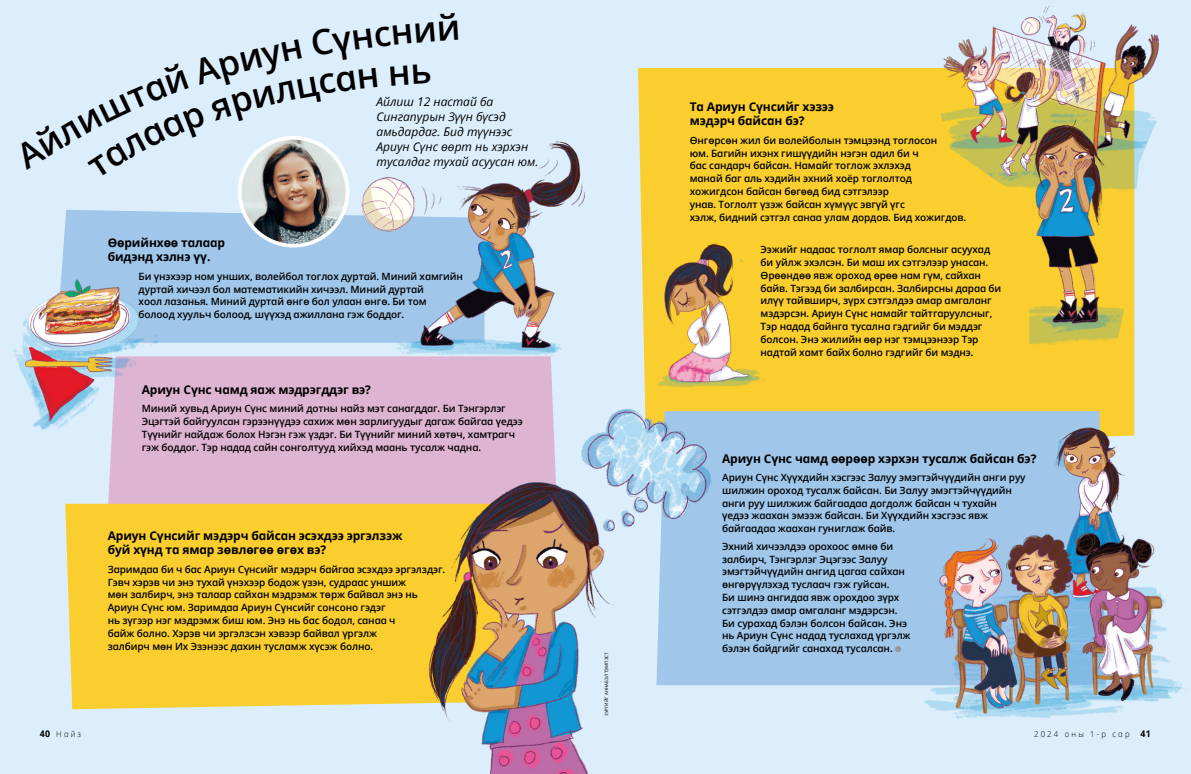
<style>
.page{position:relative;width:1191px;height:774px;background:#dceefb}
.page>*{position:absolute;margin:0;border:0;box-sizing:border-box;transform-origin:0 0}
.t1{font:700 12px/14.5px "Dots Solidlds Lat";letter-spacing:-.01em;color:#000}
.p1_kicker{font:italic 12px/15px "Dots Solidlds Lat";color:#000}
.p2_first{font:600 10px/12.8px "Dots Solidlds Lat";letter-spacing:-.01em;color:#000}
.t2{font:300 8.2px "Dots Solidlds Lat";letter-spacing:.28em;color:#000;scale:.95 1}
.p1_figure_image_credit_first{font:4.5px "Dots Solidlds Lat";color:#000}
.s1{color:#969798}
.s2{font-weight:700;font-size:9.2px}
</style>
<div class="page">
<div style="left:108px;top:356px;width:444px;height:148px;background:#deb4d3"></div>
<div style="left:65px;top:504px;width:352px;height:205px;background:#f9ce2e"></div>
<div style="left:638px;top:68px;width:496px;height:343px;background:#f9ce2e"></div>
<div style="left:718px;top:411px;width:178px;height:274px;background:#a0c6ea"></div>
<div style="left:62px;top:210px;width:294px;height:133px;background:#a0c6ea"></div>
<img style="left:12px;top:268px;width:145px;height:179px">
<img style="left:356px;top:141px;width:229px;height:229px">
<img style="left:417px;top:383px;width:301px;height:391px">
<img style="left:642px;top:238px;width:150px;height:157px">
<img style="left:918px;top:5px;width:242px;height:348px">
<img style="left:896px;top:392px;width:286px;height:327px">
<img style="left:240px;top:138px;width:107px;height:108px;border-radius:54px">
<div style="left:238px;top:136px;width:111px;height:111px;border:4px solid #fff;border-radius:50%"></div>
<svg style="left:239px;top:136px;width:219px;height:42px"></svg>
<p class="p1_kicker" style="left:376px;top:94px;width:163px">Айлиш 12 настай ба<br>Сингапурын Зүүн бүсэд амьдардаг. Бид түүнээс<br>Ариун Сүнс өөрт нь хэрхэн тусалдаг тухай асуусан юм.</p>
<p class="t1" style="left:108px;top:235px;width:119px">Өөрийнхөө талаар бидэнд хэлнэ үү.</p>
<p class="p2_first" style="left:139px;top:270px;width:326px">Би үнэхээр ном унших, волейбол тоглох дуртай. Миний хамгийн дуртай хичээл бол математикийн хичээл. Миний дуртай<br>хоол лазанья. Миний дуртай өнгө бол улаан өнгө. Би том болоод хуульч болоод, шүүхэд ажиллана гэж боддог.</p>
<p class="t1" style="left:142px;top:382px;width:231px">Ариун Сүнс чамд яаж мэдрэгддэг вэ?</p>
<p class="p2_first" style="left:142px;top:402px;width:382px">Миний хувьд Ариун Сүнс миний дотны найз мэт санагддаг. Би Тэнгэрлэг Эцэгтэй байгуулсан гэрээнүүдээ сахиж мөн зарлигуудыг дагаж байгаа үедээ Түүнийг найдаж болох Нэгэн гэж үздэг. Би Түүнийг миний хөтөч, хамтрагч гэж боддог. Тэр надад сайн сонголтууд хийхэд маань тусалж чадна.</p>
<p class="t1" style="left:108px;top:528px;width:296px">Ариун Сүнсийг мэдэрч байсан эсэхдээ эргэлзэж буй хүнд та ямар зөвлөгөө өгөх вэ?</p>
<p class="p2_first" style="left:108px;top:563px;width:339px">Заримдаа би ч бас Ариун Сүнсийг мэдэрч байгаа эсэхдээ эргэлздэг.<br>Гэвч хэрэв чи энэ тухай үнэхээр бодож үзэн, судраас уншиж<br>мөн залбирч, энэ талаар сайхан мэдрэмж төрж байвал энэ нь Ариун Сүнс юм. Заримдаа Ариун Сүнсийг сонсоно гэдэг<br>нь зүгээр нэг мэдрэмж биш юм. Энэ нь бас бодол, санаа ч<br>байж болно. Хэрэв чи эргэлзсэн хэвээр байвал үргэлж<br>залбирч мөн Их Эзэнээс дахин тусламж хүсэж болно.</p>
<p class="p1_figure_image_credit_first" style="left:603px;top:716px;width:65px;rotate:-90deg">ЗУРГИЙГ АННАБЭЛ ТЭМПЭСТ</p>
<p class="t1" style="left:690px;top:99px;width:146px">Та Ариун Сүнсийг хэзээ мэдэрч байсан бэ?</p>
<p class="p2_first" style="left:690px;top:134px;width:278px">Өнгөрсөн жил би волейболын тэмцээнд тоглосон<br>юм. Багийн ихэнх гишүүдийн нэгэн адил би ч<br>бас сандарч байсан. Намайг тоглож эхлэхэд<br>манай баг аль хэдийн эхний хоёр тоглолтод хожигдсон байсан бөгөөд бид сэтгэлээр<br>унав. Тоглолт үзэж байсан хүмүүс эвгүй үгс<br>хэлж, бидний сэтгэл санаа улам дордов. Бид хожигдов.</p>
<p class="p2_first" style="left:760px;top:243px;width:242px">Ээжийг надаас тоглолт ямар болсныг асуухад би уйлж эхэлсэн. Би маш их сэтгэлээр унасан.<br>Өрөөндөө явж ороход өрөө нам гүм, сайхан байв. Тэгээд би залбирсан. Залбирсны дараа би илүү тайвширч, зүрх сэтгэлдээ амар амгаланг мэдэрсэн. Ариун Сүнс намайг тайтгаруулсныг, Тэр надад байнга тусална гэдгийг би мэддэг болсон. Энэ жилийн өөр нэг тэмцээнээр Тэр надтай хамт байх болно гэдгийг би мэднэ.</p>
<p class="t1" style="left:722px;top:451px;width:316px">Ариун Сүнс чамд өөрөөр хэрхэн тусалж байсан бэ?</p>
<p class="p2_first" style="left:722px;top:471px;width:305px">Ариун Сүнс Хүүхдийн хэсгээс Залуу эмэгтэйчүүдийн анги руу шилжин ороход тусалж байсан. Би Залуу эмэгтэйчүүдийн анги руу шилжиж байгаадаа догдолж байсан ч тухайн үедээ жаахан эмээж байсан. Би Хүүхдийн хэсгээс явж байгаадаа жаахан гуниглаж байв.</p>
<p class="p2_first" style="left:722px;top:540px;width:190px">Эхний хичээлдээ орохоос өмнө би залбирч, Тэнгэрлэг Эцэгээс Залуу эмэгтэйчүүдийн ангид цагаа сайхан өнгөрүүлэхэд туслаач гэж гуйсан.<br>Би шинэ ангидаа явж орохдоо зүрх сэтгэлдээ амар амгаланг мэдэрсэн.<br>Би сурахад бэлэн болсон байсан. Энэ нь Ариун Сүнс надад туслахад үргэлж бэлэн байдгийг санахад тусалсан. <span class="s1">●</span></p>
<p class="t2" style="left:40px;top:728px;width:45px"><span class="s2">40</span> Найз</p>
<p class="t2" style="left:1034px;top:728px;width:124px">2024 оны 1-р сар <span class="s2">41</span></p>
</div>
